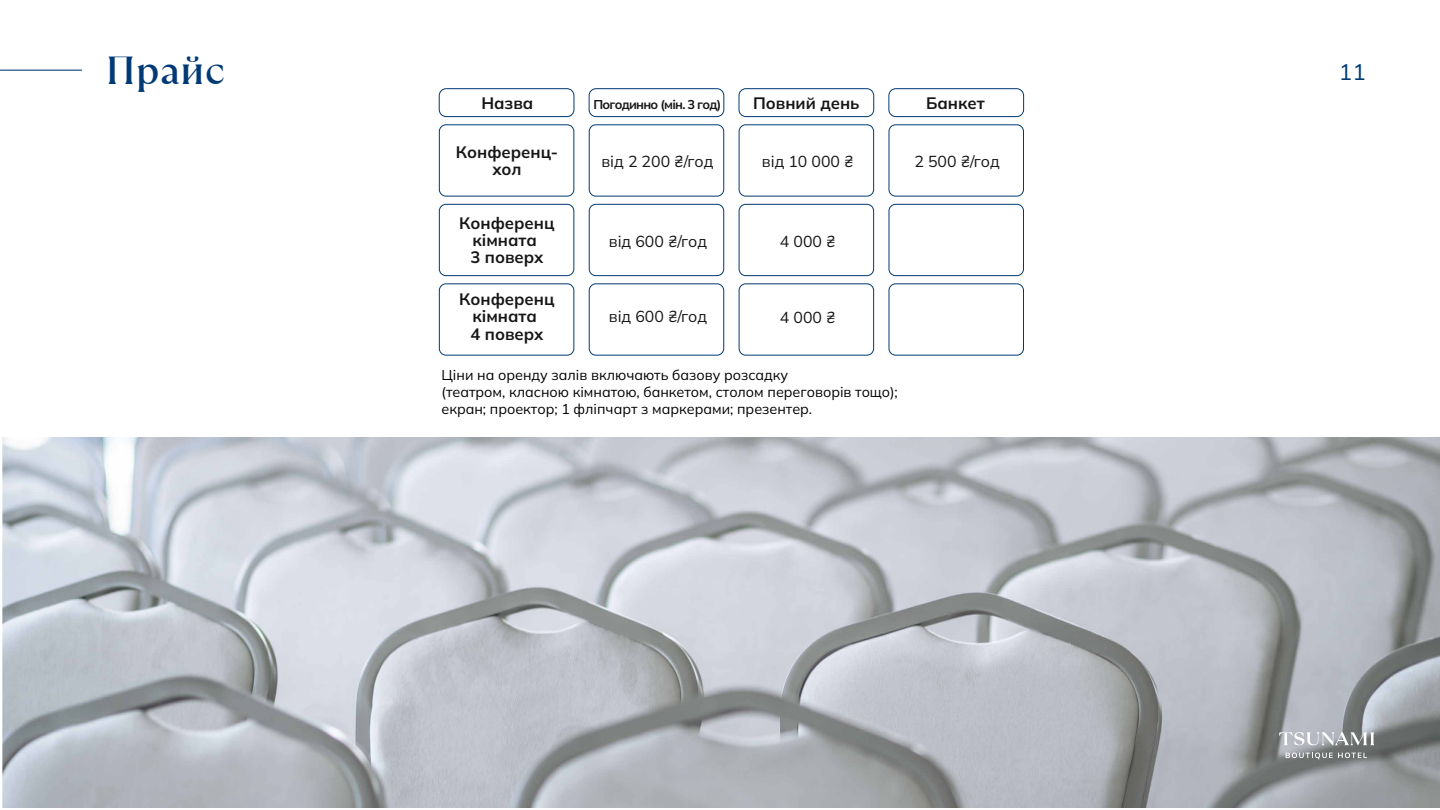
<style>
.page{position:relative;width:1440px;height:810px;background:#fff}
.page>*{position:absolute;margin:0;border:0;box-sizing:border-box;transform-origin:0 0}
.t1{font:500 39px "TT Ramillas Trl";letter-spacing:.01em;color:#003a75}
.t2{font:22.5px "Mulish";color:#003a75}
.t3{font:700 16.5px/17.2px "Mulish";color:#161616;text-align:center}
.t4{font:15.83px "Mulish";color:#161616}
.t5{font:14.25px/17.2px "Mulish";color:#000}
.t6{font:700 12.75px "Mulish";letter-spacing:-.055em;color:#161616}
</style>
<div class="page">
<hr style="left:0;top:70px;width:82px;height:1px;background:#003a75">
<img style="left:2px;top:437px;width:1438px;height:371px">
<svg style="left:1286px;top:753px;width:81px;height:6px"></svg>
<svg style="left:1279px;top:732px;width:95px;height:13px"></svg>
<div style="left:439px;top:125px;width:135px;height:71px;border:1px solid #003a75;border-radius:7px"></div>
<div style="left:439px;top:88px;width:135px;height:29px;border:1px solid #003a75;border-radius:7px"></div>
<div style="left:439px;top:204px;width:135px;height:72px;border:1px solid #003a75;border-radius:7px"></div>
<div style="left:439px;top:284px;width:135px;height:71px;border:1px solid #003a75;border-radius:7px"></div>
<div style="left:589px;top:125px;width:135px;height:71px;border:1px solid #003a75;border-radius:7px"></div>
<div style="left:589px;top:88px;width:135px;height:29px;border:1px solid #003a75;border-radius:7px"></div>
<div style="left:589px;top:204px;width:135px;height:72px;border:1px solid #003a75;border-radius:7px"></div>
<div style="left:589px;top:284px;width:135px;height:71px;border:1px solid #003a75;border-radius:7px"></div>
<div style="left:739px;top:125px;width:135px;height:71px;border:1px solid #003a75;border-radius:7px"></div>
<div style="left:739px;top:88px;width:135px;height:29px;border:1px solid #003a75;border-radius:7px"></div>
<div style="left:739px;top:204px;width:135px;height:72px;border:1px solid #003a75;border-radius:7px"></div>
<div style="left:739px;top:284px;width:135px;height:71px;border:1px solid #003a75;border-radius:7px"></div>
<div style="left:889px;top:125px;width:135px;height:71px;border:1px solid #003a75;border-radius:7px"></div>
<div style="left:889px;top:88px;width:135px;height:29px;border:1px solid #003a75;border-radius:7px"></div>
<div style="left:889px;top:204px;width:135px;height:72px;border:1px solid #003a75;border-radius:7px"></div>
<div style="left:889px;top:284px;width:135px;height:71px;border:1px solid #003a75;border-radius:7px"></div>
<h1 class="t1" style="left:106px;top:47px;width:121px">Прайс</h1>
<h2 class="t2" style="left:1339px;top:56px;width:28px">11</h2>
<p class="t3" style="left:481px;top:94px;width:53px">Назва</p>
<p class="t3" style="left:456px;top:143px;width:104px">Конференц&shy;хол</p>
<p class="t3" style="left:459px;top:214px;width:97px">Конференц кімната<br>3 поверх</p>
<p class="t3" style="left:459px;top:290px;width:97px">Конференц кімната<br>4 поверх</p>
<p class="t6" style="left:593px;top:95px;width:130px">Погодинно (мін. 3 год)</p>
<p class="t3" style="left:753px;top:94px;width:108px">Повний день</p>
<p class="t3" style="left:926px;top:94px;width:60px">Банкет</p>
<p class="t4" style="left:601px;top:150px;width:113px">від 2 200 ₴/год</p>
<p class="t4" style="left:762px;top:151px;width:93px">від 10 000 ₴</p>
<p class="t4" style="left:609px;top:231px;width:100px">від 600 ₴/год</p>
<p class="t4" style="left:609px;top:306px;width:100px">від 600 ₴/год</p>
<p class="t4" style="left:780px;top:230px;width:57px">4 000 ₴</p>
<p class="t4" style="left:780px;top:306px;width:57px">4 000 ₴</p>
<p class="t4" style="left:914px;top:150px;width:87px">2 500 ₴/год</p>
<p class="t5" style="left:442px;top:366px;width:458px">Ціни на оренду залів включають базову розсадку<br>(театром, класною кімнатою, банкетом, столом переговорів тощо); екран; проектор; 1 фліпчарт з маркерами; презентер.</p>
</div>
